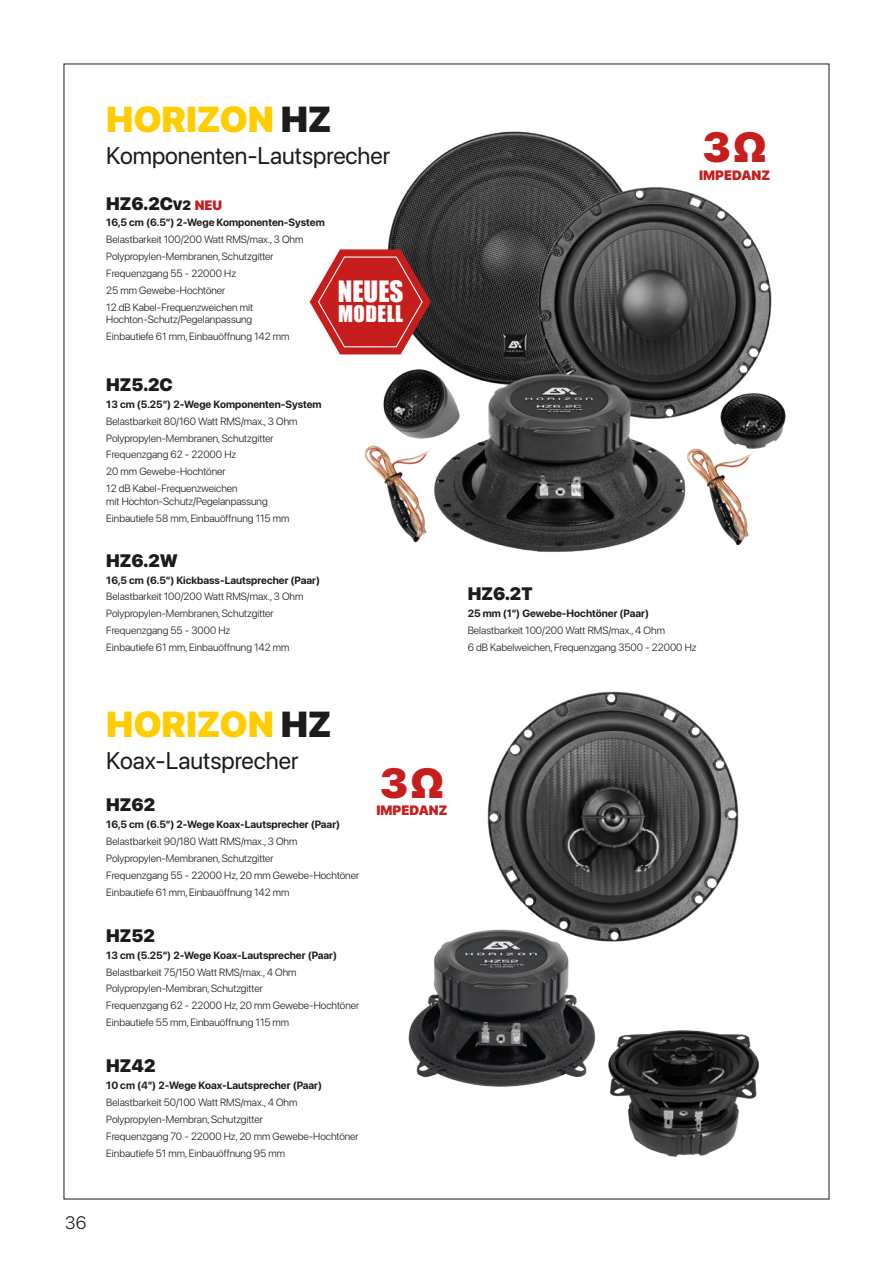
<style>
.page{position:relative;width:893px;height:1263px;background:#fff}
.page>*{position:absolute;margin:0;border:0;box-sizing:border-box;transform-origin:0 0}
.t1{font:900 42px "SF Pro Display";color:#c61d1d}
.t2{font:36px "SF Pro";color:#ffcd00}
.t3{font:27px "Impact";color:#fff}
.t4{font:24px "SF Pro Display";color:#1c1c1b}
.t5{font:21px "Impact";letter-spacing:.02em;color:#fff}
.t6{font:900 18px "SF Pro Display";color:#1c1c1b}
.t7{font:300 18px "SF Pro Display";color:#1c1c1b}
.t8{font:900 13.5px "SF Pro Display";color:#c61d1d}
.t9{font:300 10.5px/16.8px "SF Pro Display";color:#1c1c1b}
.t10{font:700 10.5px "SF Pro Display";color:#1c1c1b}
.s1{color:#1c1c1b}
.s2{font-size:13.5px}
.s3{font-size:13.5px;color:#c61d1d}
</style>
<div class="page">
<img style="left:351px;top:131px;width:435px;height:421px">
<img style="left:487px;top:691px;width:252px;height:251px">
<img style="left:408px;top:925px;width:191px;height:162px">
<img style="left:608px;top:1030px;width:151px;height:127px">
<svg style="left:310px;top:249px;width:121px;height:105px;background:#c04646"></svg>
<h2 class="t2" style="left:106px;top:98px;width:227px">HORIZON <span class="s1">HZ</span></h2>
<h3 class="t4" style="left:106px;top:141px;width:285px">Komponenten-Lautsprecher</h3>
<h3 class="t6" style="left:106px;top:193px;width:117px">HZ6.2C<span class="s2">V2</span> <span class="s3">NEU</span></h3>
<p class="t10" style="left:106px;top:217px;width:220px">16,5 cm (6.5“) 2-Wege Komponenten-System</p>
<p class="t9" style="left:106px;top:231px;width:199px">Belastbarkeit 100/200 Watt RMS/max., 3 Ohm Polypropylen-Membranen, Schutzgitter Frequenzgang 55 - 22000 Hz<br>25 mm Gewebe-Hochtöner<br>12 dB Kabel-Frequenzweichen mit</p>
<p class="t9" style="left:106px;top:311px;width:185px">Hochton-Schutz/Pegelanpassung<br>Einbautiefe 61 mm, Einbauöffnung 142 mm</p>
<h3 class="t6" style="left:106px;top:374px;width:68px">HZ5.2C</h3>
<p class="t10" style="left:106px;top:398px;width:217px">13 cm (5.25“) 2-Wege Komponenten-System</p>
<p class="t9" style="left:106px;top:413px;width:193px">Belastbarkeit 80/160 Watt RMS/max., 3 Ohm<br>Polypropylen-Membranen, Schutzgitter<br>Frequenzgang 62 - 22000 Hz<br>20 mm Gewebe-Hochtöner<br>12 dB Kabel-Frequenzweichen</p>
<p class="t9" style="left:106px;top:493px;width:185px">mit Hochton-Schutz/Pegelanpassung<br>Einbautiefe 58 mm, Einbauöffnung 115 mm</p>
<h3 class="t6" style="left:106px;top:550px;width:73px">HZ6.2W</h3>
<p class="t10" style="left:106px;top:574px;width:215px">16,5 cm (6.5“) Kickbass-Lautsprecher (Paar)</p>
<p class="t9" style="left:106px;top:588px;width:199px">Belastbarkeit 100/200 Watt RMS/max., 3 Ohm Polypropylen-Membranen, Schutzgitter Frequenzgang 55 - 3000 Hz<br>Einbautiefe 61 mm, Einbauöffnung 142 mm</p>
<h3 class="t3" style="left:338px;top:270px;width:67px">NEUES</h3>
<h3 class="t5" style="left:338px;top:297px;width:66px">MODELL</h3>
<h1 class="t1" style="left:703px;top:123px;width:65px">3Ω</h1>
<p class="t8" style="left:699px;top:167px;width:72px">IMPEDANZ</p>
<h3 class="t6" style="left:468px;top:584px;width:66px">HZ6.2T</h3>
<p class="t10" style="left:468px;top:607px;width:183px">25 mm (1“) Gewebe-Hochtöner (Paar)</p>
<p class="t9" style="left:468px;top:622px;width:230px">Belastbarkeit 100/200 Watt RMS/max., 4 Ohm<br>6 dB Kabelweichen, Frequenzgang 3500 - 22000 Hz</p>
<h2 class="t2" style="left:106px;top:704px;width:227px">HORIZON <span class="s1">HZ</span></h2>
<h3 class="t4" style="left:106px;top:747px;width:194px">Koax-Lautsprecher</h3>
<h3 class="t6" style="left:106px;top:794px;width:51px">HZ62</h3>
<p class="t10" style="left:106px;top:818px;width:235px">16,5 cm (6.5“) 2-Wege Koax-Lautsprecher (Paar)</p>
<p class="t9" style="left:106px;top:833px;width:254px">Belastbarkeit 90/180 Watt RMS/max., 3 Ohm Polypropylen-Membranen, Schutzgitter<br>Frequenzgang 55 - 22000 Hz, 20 mm Gewebe-Hochtöner Einbautiefe 61 mm, Einbauöffnung 142 mm</p>
<h3 class="t6" style="left:106px;top:925px;width:50px">HZ52</h3>
<p class="t10" style="left:106px;top:949px;width:232px">13 cm (5.25“) 2-Wege Koax-Lautsprecher (Paar)</p>
<p class="t9" style="left:106px;top:963px;width:254px">Belastbarkeit 75/150 Watt RMS/max., 4 Ohm Polypropylen-Membran, Schutzgitter<br>Frequenzgang 62 - 22000 Hz, 20 mm Gewebe-Hochtöner Einbautiefe 55 mm, Einbauöffnung 115 mm</p>
<h3 class="t6" style="left:106px;top:1056px;width:51px">HZ42</h3>
<p class="t10" style="left:106px;top:1079px;width:217px">10 cm (4“) 2-Wege Koax-Lautsprecher (Paar)</p>
<p class="t9" style="left:106px;top:1094px;width:254px">Belastbarkeit 50/100 Watt RMS/max., 4 Ohm Polypropylen-Membran, Schutzgitter<br>Frequenzgang 70 - 22000 Hz, 20 mm Gewebe-Hochtöner Einbautiefe 51 mm, Einbauöffnung 95 mm</p>
<h1 class="t1" style="left:380px;top:758px;width:65px">3Ω</h1>
<p class="t8" style="left:376px;top:803px;width:72px">IMPEDANZ</p>
<h3 class="t7" style="left:65px;top:1212px;width:23px">36</h3>
</div>
